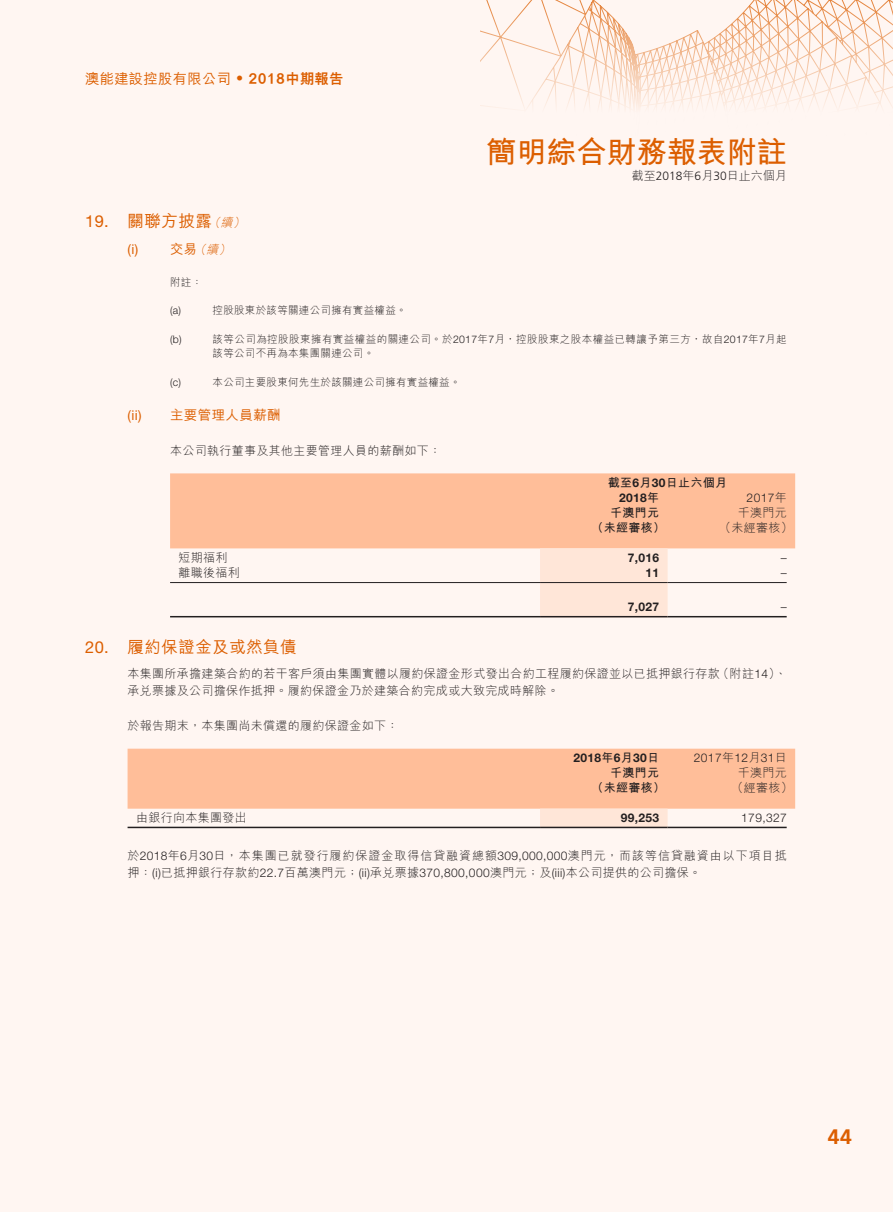
<style>
.page{position:relative;width:893px;height:1212px;background:#fff6f2}
.page>*{position:absolute;margin:0;border:0;box-sizing:border-box;transform-origin:0 0}
.t1{font:700 30px "M Hei HK";color:#dc5e00}
.t2{font:700 21px "Frutiger LT Std";color:#dc5e00}
.t3{font:500 16.5px "M Hei HK";letter-spacing:.03em;color:#dc5e00}
.t4{font:16.5px "Helvetica Neue LT Std";color:#dc5e00}
.t5{font:500 14.25px "M Hei HK";letter-spacing:.03em;color:#dc5e00}
.t6{font:500 13.5px "M Hei HK";letter-spacing:.03em;color:#dc5e00}
.t7{font:13.5px "Helvetica Neue LT Std";color:#dc5e00}
.t8{font:300 12px/17.2px "M Hei HK";letter-spacing:.03em;color:#231f20}
.t9{font:300 12px/17.2px "M Hei HK";letter-spacing:.08em;color:#231f20}
.t10{font:700 12px "Helvetica Neue LT Std";letter-spacing:.03em;color:#231f20}
.t11{font:700 12px "M Hei HK";letter-spacing:.03em;color:#231f20}
.t12{font:300 12px "Helvetica Neue LT Std";letter-spacing:.03em;color:#231f20}
.t13{font:300 12px "M Hei HK";color:#231f20}
.t14{font:italic 300 12px "M Hei HK";color:#dc5e00}
.t15{font:300 10.5px "M Hei HK";letter-spacing:.03em;color:#231f20}
.t16{font:300 10.5px "Helvetica Neue LT Std";color:#231f20}
.s1{font-family:"Frutiger LT Std";font-weight:400}
.s2{font-weight:800}
.s3{font-family:"Frutiger LT Std"}
.s4{font-family:"Helvetica Neue LT Std"}
.s5{font-family:"M Hei HK"}
</style>
<div class="page">
<svg style="left:480px;top:0;width:413px;height:108px"></svg>
<div style="left:170px;top:473px;width:625px;height:75px;background:#ffbe99"></div>
<div style="left:540px;top:548px;width:128px;height:68px;background:#ffe6d8"></div>
<hr style="left:170px;top:582px;width:370px;height:1px;background:#231f20">
<hr style="left:540px;top:582px;width:128px;height:1px;background:#231f20">
<hr style="left:668px;top:582px;width:119px;height:1px;background:#231f20">
<hr style="left:170px;top:616px;width:370px;height:1px;background:#231f20">
<hr style="left:540px;top:616px;width:128px;height:1px;background:#231f20">
<hr style="left:668px;top:616px;width:119px;height:1px;background:#231f20">
<svg style="left:128px;top:749px;width:667px;height:78px"></svg>
<hr style="left:128px;top:827px;width:412px;height:1px;background:#231f20">
<hr style="left:540px;top:827px;width:128px;height:1px;background:#231f20">
<hr style="left:668px;top:827px;width:119px;height:1px;background:#231f20">
<p class="t5" style="left:85px;top:69px;width:260px">澳能建設控股有限公司 <span class="s1">•</span> <span class="s2">2018中期報告</span></p>
<h3 class="t4" style="left:85px;top:212px;width:25px">19.</h3>
<h3 class="t3" style="left:128px;top:209px;width:86px">關聯方披露</h3>
<p class="t14" style="left:221px;top:215px;width:16px">續</p>
<p class="t14" style="left:209px;top:215px;width:16px">（</p>
<p class="t14" style="left:233px;top:215px;width:16px">(</p>
<p class="t7" style="left:128px;top:241px;width:12px">) i(</p>
<p class="t6" style="left:170px;top:240px;width:29px">交易</p>
<p class="t14" style="left:206px;top:241px;width:16px">續</p>
<p class="t14" style="left:194px;top:241px;width:16px">（</p>
<p class="t14" style="left:219px;top:241px;width:16px">(</p>
<p class="t15" style="left:170px;top:275px;width:34px">附註：</p>
<p class="t16" style="left:170px;top:304px;width:13px">a( )</p>
<p class="t15" style="left:213px;top:303px;width:195px">控股股東於該等關連公司擁有實益權益。</p>
<h1 class="t1" style="left:487px;top:130px;width:301px">簡明綜合財務報表附註</h1>
<p class="t13" style="left:632px;top:167px;width:156px">截至<span class="s3">2018</span>年月<span class="s3">6 30</span>日止六個月</p>
<h3 class="t4" style="left:85px;top:638px;width:25px">20.</h3>
<p class="t7" style="left:128px;top:407px;width:16px">i i( )</p>
<p class="t16" style="left:170px;top:333px;width:13px">b( )</p>
<p class="t15" style="left:213px;top:332px;width:576px">該等公司為控股股東擁有實益權益的關連公司。於<span class="s4">2017</span>年 月<span class="s4">7</span> ，控股股東之股本權益已轉讓予第三方，故自<span class="s4">2017</span>年<span class="s4">7</span>月起</p>
<p class="t15" style="left:213px;top:346px;width:163px">該等公司不再為本集團關連公司。</p>
<p class="t15" style="left:213px;top:374px;width:249px">本公司主要股東何先生於該關連公司擁有實益權益。</p>
<p class="t16" style="left:170px;top:375px;width:13px">c( )</p>
<p class="t6" style="left:170px;top:405px;width:112px">主要管理人員薪酬</p>
<p class="t8" style="left:170px;top:441px;width:273px">本公司執行董事及其他主要管理人員的薪酬如下：</p>
<p class="t8" style="left:179px;top:548px;width:51px">短期福利</p>
<p class="t8" style="left:179px;top:563px;width:63px">離職後福利</p>
<p class="t11" style="left:608px;top:474px;width:121px">截至 月<span class="s4">6 30</span>日止六個月</p>
<p class="t10" style="left:619px;top:490px;width:42px">2018<span class="s5">年</span></p>
<p class="t11" style="left:610px;top:504px;width:51px">千澳門元</p>
<p class="t12" style="left:747px;top:490px;width:42px">2017<span class="s5">年</span></p>
<p class="t8" style="left:738px;top:503px;width:51px">千澳門元</p>
<p class="t11" style="left:591px;top:519px;width:75px">（未經審核）</p>
<p class="t8" style="left:719px;top:518px;width:75px">（未經審核(</p>
<p class="t10" style="left:628px;top:550px;width:33px">7,016</p>
<p class="t12" style="left:781px;top:550px;width:7px">–</p>
<p class="t10" style="left:645px;top:565px;width:15px">11</p>
<p class="t12" style="left:781px;top:565px;width:7px">–</p>
<p class="t10" style="left:628px;top:600px;width:33px">7,027</p>
<p class="t12" style="left:781px;top:600px;width:7px">–</p>
<h3 class="t3" style="left:128px;top:635px;width:171px">履約保證金及或然負債</h3>
<p class="t8" style="left:717px;top:665px;width:71px">（附註<span class="s4">14</span> 、(</p>
<p class="t8" style="left:128px;top:665px;width:594px">本集團所承擔建築合約的若干客戶須由集團實體以履約保證金形式發出合約工程履約保證並以已抵押銀行存款承兌票據及公司擔保作抵押。履約保證金乃於建築合約完成或大致完成時解除。</p>
<p class="t8" style="left:128px;top:716px;width:273px">於報告期末，本集團尚未償還的履約保證金如下：</p>
<p class="t12" style="left:694px;top:750px;width:94px">2017<span class="s5">年</span>12<span class="s5">月</span>31<span class="s5">日</span></p>
<p class="t10" style="left:573px;top:750px;width:87px">2018<span class="s5">年 月</span>6 30<span class="s5">日</span></p>
<p class="t11" style="left:610px;top:764px;width:51px">千澳門元</p>
<p class="t11" style="left:591px;top:779px;width:75px">（未經審核）</p>
<p class="t8" style="left:738px;top:764px;width:51px">千澳門元</p>
<p class="t8" style="left:731px;top:779px;width:63px">（經審核(</p>
<p class="t8" style="left:136px;top:809px;width:112px">由銀行向本集團發出</p>
<p class="t9" style="left:128px;top:846px;width:661px">於<span class="s4">2018</span>年 月<span class="s4">6 30</span>日，本集團已就發行履約保證金取得信貸融資總額<span class="s4">309,000,000</span>澳門元，而該等信貸融資由以下項目抵押： <span class="s4">)i(</span> 已抵押銀行存款約<span class="s4">22.7</span>百萬澳門元；<span class="s4">( )i i</span> 承兌票據<span class="s4">370,800,000</span>澳門元；及<span class="s4">(iii)</span>本公司提供的公司擔保。</p>
<p class="t10" style="left:621px;top:810px;width:40px">99,253</p>
<p class="t12" style="left:741px;top:810px;width:47px">179,327</p>
<h2 class="t2" style="left:828px;top:1125px;width:25px">44</h2>
</div>
